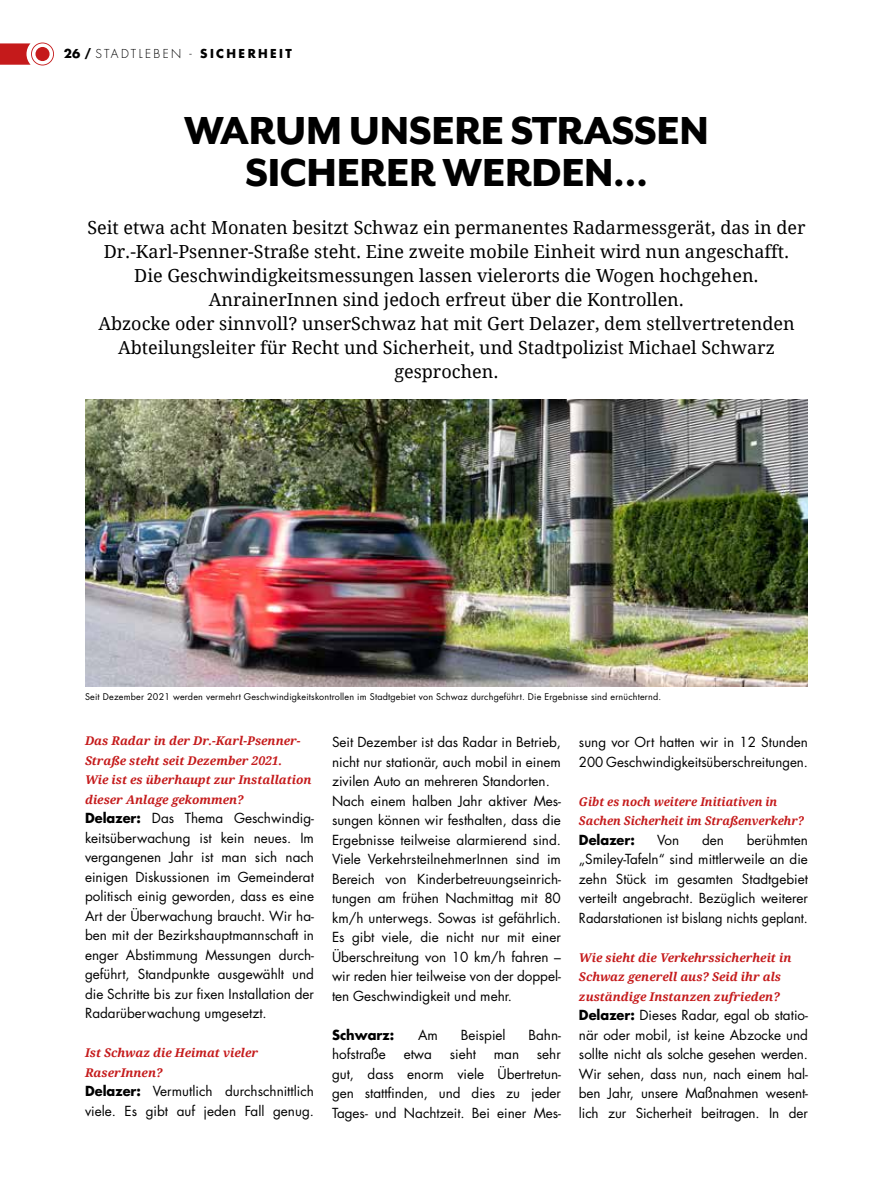
<style>
.page{position:relative;width:893px;height:1191px;background:#fff}
.page>*{position:absolute;margin:0;border:0;box-sizing:border-box;transform-origin:0 0}
.t1{font:800 45px/42px "Mr Eaves San OT";letter-spacing:-.02em;color:#000;text-align:center}
.t2{font:18px/24px "Droid Serif";color:#000;text-align:center}
.t3{font:13.5px/19.5px "Futura LT Pro";color:#000;text-align:justify}
.t4{font:700 13.5px "Futura LT Pro";color:#000;scale:.96 1}
.t5{font:italic 700 12px/19.5px "Droid Serif";color:#c51a1b}
.t6{font:italic 700 12px/19.5px "Droid Serif";color:#c51a1b;scale:.96 1}
.t7{font:700 12px "Futura LT Pro";letter-spacing:.2em;color:#000}
.t8{font:9px "Futura LT Pro";letter-spacing:.02em;color:#000}
.s1{font-weight:300}
.s2{font-weight:700}
</style>
<div class="page">
<img style="left:85px;top:400px;width:723px;height:287px">
<svg style="left:0;top:43px;width:54px;height:22px"></svg>
<p class="t7" style="left:64px;top:44px;width:230px">26 / <span class="s1">STADTLEBEN -</span> SICHERHEIT</p>
<h1 class="t1" style="left:184px;top:110px;width:527px">WARUM UNSERE STRASSEN<br>SICHERER WERDEN…</h1>
<p class="t2" style="left:87px;top:215px;width:720px">Seit etwa acht Monaten besitzt Schwaz ein permanentes Radarmessgerät, das in der Dr.-Karl-Psenner-Straße steht. Eine zweite mobile Einheit wird nun angeschafft.<br>Die Geschwindigkeitsmessungen lassen vielerorts die Wogen hochgehen.<br>AnrainerInnen sind jedoch erfreut über die Kontrollen.<br>Abzocke oder sinnvoll? unserSchwaz hat mit Gert Delazer, dem stellvertretenden Abteilungsleiter für Recht und Sicherheit, und Stadtpolizist Michael Schwarz gesprochen.</p>
<p class="t8" style="left:85px;top:691px;width:578px">Seit Dezember 2021 werden vermehrt Geschwindigkeitskontrollen im Stadtgebiet von Schwaz durchgeführt. Die Ergebnisse sind ernüchternd.</p>
<p class="t5" style="left:85px;top:731px;width:228px">Das Radar in der Dr.-Karl-Psenner-<br>Straße steht seit Dezember 2021.<br>Wie ist es überhaupt zur Installation dieser Anlage gekommen?</p>
<p class="t3" style="left:85px;top:808px;width:230px"><span class="s2">Delazer:</span> Das Thema Geschwindig&shy;keitsüberwachung ist kein neues. Im vergangenen Jahr ist man sich nach einigen Diskussionen im Gemeinderat politisch einig geworden, dass es eine Art der Überwachung braucht. Wir ha&shy;ben mit der Bezirkshauptmannschaft in enger Abstimmung Messungen durch&shy;geführt, Standpunkte ausgewählt und die Schritte bis zur fixen Installation der Radarüberwachung umgesetzt.</p>
<p class="t5" style="left:85px;top:1043px;width:175px">Ist Schwaz die Heimat vieler<br>RaserInnen?</p>
<p class="t3" style="left:85px;top:1081px;width:230px"><span class="s2">Delazer:</span> Vermutlich durchschnittlich viele. Es gibt auf jeden Fall genug.</p>
<p class="t3" style="left:332px;top:732px;width:230px;text-align:left">Seit Dezember ist das Radar in Betrieb, nicht nur stationär, auch mobil in einem zivilen Auto an mehreren Standorten.<br>Nach einem halben Jahr aktiver Mes&shy;sungen können wir festhalten, dass die Ergebnisse teilweise alarmierend sind.<br>Viele VerkehrsteilnehmerInnen sind im Bereich von Kinderbetreuungseinrich&shy;tungen am frühen Nachmittag mit 80 km/h unterwegs. Sowas ist gefährlich.<br>Es gibt viele, die nicht nur mit einer Überschreitung von 10 km/h fahren – wir reden hier teilweise von der doppel&shy;ten Geschwindigkeit und mehr.</p>
<p class="t4" style="left:332px;top:1024px;width:66px">Schwarz:</p>
<p class="t3" style="left:418px;top:1024px;width:21px">Am</p>
<p class="t3" style="left:461px;top:1024px;width:46px">Beispiel</p>
<p class="t3" style="left:528px;top:1024px;width:34px">Bahn-</p>
<p class="t3" style="left:332px;top:1044px;width:55px">hofstraße</p>
<p class="t3" style="left:404px;top:1044px;width:30px">etwa</p>
<p class="t3" style="left:450px;top:1044px;width:28px">sieht</p>
<p class="t3" style="left:494px;top:1044px;width:27px">man</p>
<p class="t3" style="left:332px;top:1044px;width:230px;text-indent:205px">sehr gut, dass enorm viele Übertretun&shy;gen stattfinden, und dies zu jeder Tages- und Nachtzeit. Bei einer Mes-</p>
<p class="t3" style="left:579px;top:732px;width:230px">sung vor Ort hatten wir in 12 Stunden<br>200 Geschwindigkeitsüberschreitungen.</p>
<p class="t6" style="left:579px;top:791px;width:236px">Gibt es noch weitere Initiativen in<br>Sachen Sicherheit im Straßenverkehr?</p>
<p class="t4" style="left:579px;top:829px;width:60px">Delazer:</p>
<p class="t3" style="left:657px;top:829px;width:24px">Von</p>
<p class="t3" style="left:702px;top:829px;width:23px">den</p>
<p class="t3" style="left:579px;top:829px;width:230px;text-indent:168px">berühmten „Smiley-Tafeln“ sind mittlerweile an die zehn Stück im gesamten Stadtgebiet verteilt angebracht. Bezüglich weiterer Radarstationen ist bislang nichts geplant.</p>
<p class="t5" style="left:579px;top:947px;width:214px">Wie sieht die Verkehrssicherheit in<br>Schwaz generell aus? Seid ihr als zuständige Instanzen zufrieden?</p>
<p class="t3" style="left:579px;top:1005px;width:230px"><span class="s2">Delazer:</span> Dieses Radar, egal ob statio&shy;när oder mobil, ist keine Abzocke und sollte nicht als solche gesehen werden.<br>Wir sehen, dass nun, nach einem hal&shy;ben Jahr, unsere Maßnahmen wesent&shy;lich zur Sicherheit beitragen. In der</p>
</div>
